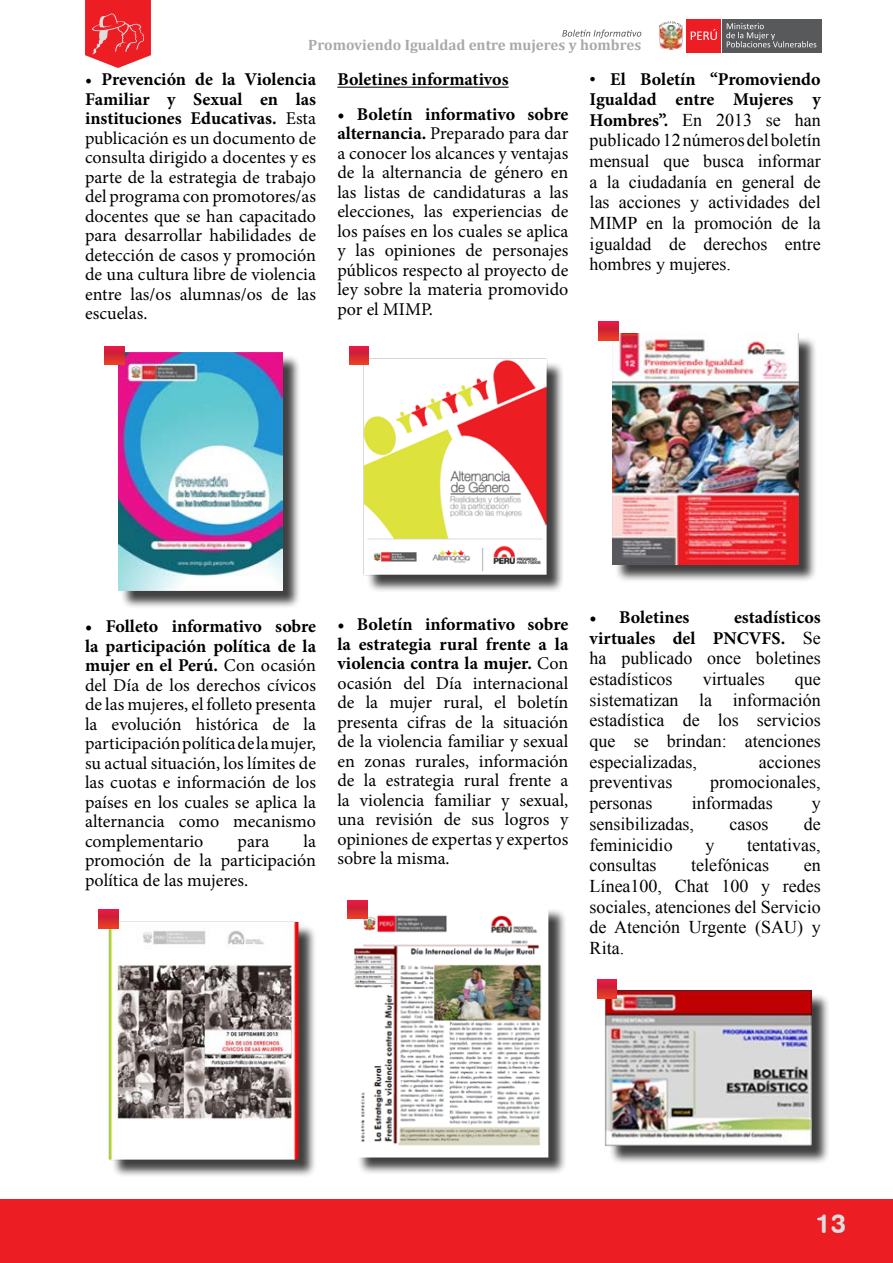
<style>
.page{position:relative;width:893px;height:1263px;background:#fff}
.page>*{position:absolute;margin:0;border:0;box-sizing:border-box;transform-origin:0 0}
.t1{font:27px "Swiss 721 BT Bold Rounded";color:#dcddde}
.t2{font:18px/19.5px "Minion Pro";color:#000;text-align:justify}
.t3{font:18px/20.7px "Times New Roman";color:#000;text-align:justify}
.t4{font:700 18px/19.5px "Minion Pro";color:#000}
.t5{font:700 15px "Cambria";color:#a7a9ac}
.s1{font-weight:700}
.s2{font-family:"Times New Roman";font-weight:400}
.s3{font-family:"Minion Pro";font-weight:700}
</style>
<div class="page">
<div style="left:0;top:1199px;width:893px;height:64px;background:#ed1d24"></div>
<svg style="left:562px;top:30px;width:79px;height:8px"></svg>
<img style="left:659px;top:27px;width:23px;height:23px">
<svg style="left:659px;top:21px;width:24px;height:6px"></svg>
<div style="left:686px;top:19px;width:35px;height:33px;background:#ed1d24"></div>
<svg style="left:691px;top:29px;width:26px;height:11px"></svg>
<div style="left:722px;top:19px;width:100px;height:33px;background:#58595b"></div>
<svg style="left:726px;top:23px;width:90px;height:24px"></svg>
<svg style="left:85px;top:0;width:66px;height:68px;background:#ed4046"></svg>
<div style="left:614px;top:336px;width:203px;height:247px;background:#000;opacity:.75"></div>
<img style="left:612px;top:334px;width:186px;height:230px">
<div style="left:111px;top:925px;width:205px;height:253px;background:#000;opacity:.75"></div>
<img style="left:108px;top:922px;width:191px;height:238px">
<hr style="left:337px;top:87px;width:172px;height:1px;background:#000">
<div style="left:367px;top:361px;width:197px;height:232px;background:#000;opacity:.75"></div>
<img style="left:363px;top:358px;width:184px;height:217px">
<div style="left:357px;top:907px;width:210px;height:269px;background:#000;opacity:.75"></div>
<img style="left:354px;top:904px;width:196px;height:254px">
<div style="left:608px;top:993px;width:222px;height:172px;background:#000;opacity:.75"></div>
<img style="left:604px;top:990px;width:208px;height:158px">
<svg style="left:349px;top:346px;width:20px;height:18px"></svg>
<svg style="left:599px;top:322px;width:19px;height:18px"></svg>
<svg style="left:597px;top:980px;width:20px;height:18px"></svg>
<svg style="left:348px;top:901px;width:19px;height:18px"></svg>
<svg style="left:99px;top:910px;width:19px;height:18px"></svg>
<div style="left:120px;top:355px;width:181px;height:254px;background:#000;opacity:.75"></div>
<img style="left:118px;top:352px;width:165px;height:238px">
<svg style="left:105px;top:346px;width:19px;height:18px"></svg>
<p class="t5" style="left:308px;top:36px;width:335px">Promoviendo Igualdad entre mujeres y hombres</p>
<p class="t2" style="left:85px;top:70px;width:233px">• <span class="s1">Prevención de la Violencia Familiar y Sexual en las instituciones Educativas.</span> Esta publicación es un documento de consulta dirigido a docentes y es parte de la estrategia de trabajo del programa con promotores/as docentes que se han capacitado para desarrollar habilidades de detección de casos y promoción de una cultura libre de violencia entre las/os alumnas/os de las escuelas.</p>
<p class="t4" style="left:590px;top:70px;width:233px"><span class="s2">•</span> El Boletín “Promoviendo<br>Igualdad entre Mujeres y</p>
<p class="t3" style="left:590px;top:109px;width:233px"><span class="s3">Hombres”.</span> En 2013 se han publicado 12 números del boletín mensual que busca informar a la ciudadanía en general de las acciones y actividades del MIMP en la promoción de la igualdad de derechos entre hombres y mujeres.</p>
<p class="t4" style="left:337px;top:70px;width:173px">Boletines informativos</p>
<p class="t2" style="left:337px;top:104px;width:233px"><span class="s1">• Boletín informativo sobre alternancia.</span> Preparado para dar a conocer los alcances y ventajas de la alternancia de género en las listas de candidaturas a las elecciones, las experiencias de los países en los cuales se aplica y las opiniones de personajes públicos respecto al proyecto de ley sobre la materia promovido por el MIMP.</p>
<p class="t2" style="left:85px;top:617px;width:233px"><span class="s1">• Folleto informativo sobre la participación política de la mujer en el Perú.</span> Con ocasión del Día de los derechos cívicos de las mujeres, el folleto presenta la evolución histórica de la participación política de la mujer, su actual situación, los límites de las cuotas e información de los países en los cuales se aplica la alternancia como mecanismo complementario</p>
<p class="t2" style="left:85px;top:831px;width:233px;text-indent:219px">la promoción de la participación política de las mujeres.</p>
<p class="t2" style="left:238px;top:831px;width:33px">para</p>
<p class="t2" style="left:337px;top:615px;width:233px"><span class="s1">• Boletín informativo sobre la estrategia rural frente a la violencia contra la mujer.</span> Con ocasión del Día internacional de la mujer rural, el boletín presenta cifras de la situación de la violencia familiar y sexual en zonas rurales, información de la estrategia rural frente a la violencia familiar y sexual, una revisión de sus logros y opiniones de expertas y expertos sobre la misma.</p>
<p class="t4" style="left:590px;top:606px;width:233px;line-height:20.7px;text-align:right">estadísticos<br>virtuales del PNCVFS. <span class="s2">Se</span></p>
<p class="t3" style="left:590px;top:647px;width:233px">ha publicado once boletines estadísticos</p>
<p class="t4" style="left:590px;top:607px;width:101px">• Boletines</p>
<p class="t3" style="left:703px;top:668px;width:63px">virtuales</p>
<p class="t3" style="left:590px;top:668px;width:233px;text-indent:205px">que sistematizan la información estadística de los servicios que se brindan: atenciones especializadas,</p>
<p class="t3" style="left:759px;top:751px;width:63px">acciones</p>
<p class="t3" style="left:590px;top:772px;width:84px">preventivas</p>
<p class="t3" style="left:710px;top:772px;width:112px">promocionales,</p>
<p class="t3" style="left:590px;top:792px;width:64px">personas</p>
<p class="t3" style="left:692px;top:792px;width:82px">informadas</p>
<p class="t3" style="left:812px;top:792px;width:10px">y</p>
<p class="t3" style="left:590px;top:813px;width:106px">sensibilizadas,</p>
<p class="t3" style="left:729px;top:813px;width:40px">casos</p>
<p class="t3" style="left:804px;top:813px;width:18px">de</p>
<p class="t3" style="left:590px;top:834px;width:84px">feminicidio</p>
<p class="t3" style="left:705px;top:834px;width:10px">y</p>
<p class="t3" style="left:747px;top:834px;width:75px">tentativas,</p>
<p class="t3" style="left:590px;top:854px;width:68px">consultas</p>
<p class="t3" style="left:691px;top:854px;width:79px">telefónicas</p>
<p class="t3" style="left:590px;top:854px;width:233px;text-indent:214px">en Línea100, Chat 100 y redes sociales, atenciones del Servicio de Atención Urgente (SAU) y Rita.</p>
<h1 class="t1" style="left:815px;top:1206px;width:32px">13</h1>
</div>
